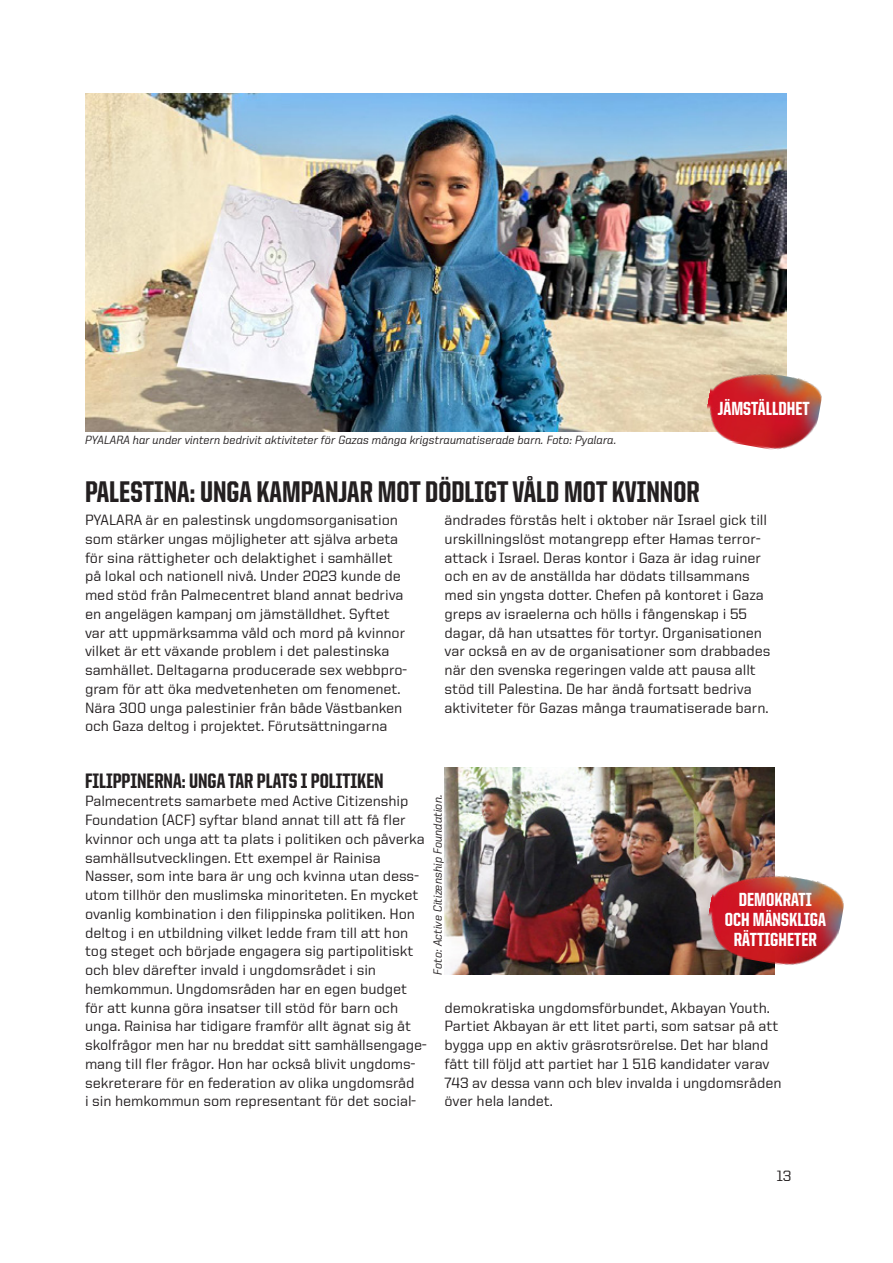
<style>
.page{position:relative;width:893px;height:1263px;background:#fff}
.page>*{position:absolute;margin:0;border:0;box-sizing:border-box;transform-origin:0 0}
.t1{font:800 30px "United Sans Cond";color:#231f20}
.t2{font:800 21px "United Sans Cond";color:#231f20}
.t3{font:800 19.05px/20.1px "United Sans Cond";color:#fff;text-align:center}
.t4{font:500 15px/18.8px "United Sans Reg";letter-spacing:-.005em;color:#231f20}
.t5{font:500 12px "United Italic Reg";letter-spacing:-.005em;color:#231f20}
</style>
<div class="page">
<img style="left:445px;top:767px;width:329px;height:207px">
<img style="left:702px;top:869px;width:142px;height:99px">
<img style="left:85px;top:94px;width:701px;height:337px">
<img style="left:702px;top:368px;width:120px;height:82px">
<p class="t5" style="left:85px;top:433px;width:533px">PYALARA har under vintern bedrivit aktiviteter för Gazas många krigstraumatiserade barn. Foto: Pyalara.</p>
<h1 class="t1" style="left:85px;top:476px;width:616px">PALESTINA: UNGA KAMPANJAR MOT DÖDLIGT VÅLD MOT KVINNOR</h1>
<p class="t3" style="left:718px;top:398px;width:93px">JÄMSTÄLLDHET</p>
<p class="t4" style="left:85px;top:510px;width:323px">PYALARA är en palestinsk ungdomsorganisation som stärker ungas möjligheter att själva arbeta för sina rättigheter och delaktighet i samhället på lokal och nationell nivå. Under 2023 kunde de med stöd från Palmecentret bland annat bedriva en angelägen kampanj om jämställdhet. Syftet var att uppmärksamma våld och mord på kvinnor vilket är ett växande problem i det palestinska samhället. Deltagarna producerade sex webbpro&shy;gram för att öka medvetenheten om fenomenet.<br>Nära 300 unga palestinier från både Västbanken och Gaza deltog i projektet. Förutsättningarna</p>
<p class="t4" style="left:445px;top:510px;width:327px">ändrades förstås helt i oktober när Israel gick till urskillningslöst motangrepp efter Hamas terror&shy;attack i Israel. Deras kontor i Gaza är idag ruiner och en av de anställda har dödats tillsammans med sin yngsta dotter. Chefen på kontoret i Gaza greps av israelerna och hölls i fångenskap i 55 dagar, då han utsattes för tortyr. Organisationen var också en av de organisationer som drabbades när den svenska regeringen valde att pausa allt stöd till Palestina. De har ändå fortsatt bedriva aktiviteter för Gazas många traumatiserade barn.</p>
<h2 class="t2" style="left:85px;top:769px;width:300px">FILIPPINERNA: UNGA TAR PLATS I POLITIKEN</h2>
<p class="t4" style="left:85px;top:791px;width:343px">Palmecentrets samarbete med Active Citizenship Foundation (ACF) syftar bland annat till att få fler kvinnor och unga att ta plats i politiken och påverka samhällsutvecklingen. Ett exempel är Rainisa Nasser, som inte bara är ung och kvinna utan dess&shy;utom tillhör den muslimska minoriteten. En mycket ovanlig kombination i den filippinska politiken. Hon deltog i en utbildning vilket ledde fram till att hon tog steget och började engagera sig partipolitiskt och blev därefter invald i ungdomsrådet i sin hemkommun. Ungdomsråden har en egen budget för att kunna göra insatser till stöd för barn och unga. Rainisa har tidigare framför allt ägnat sig åt skolfrågor men har nu breddat sitt samhällsengage&shy;mang till fler frågor. Hon har också blivit ungdoms&shy;sekreterare för en federation av olika ungdomsråd<br>i sin hemkommun som representant för det social-</p>
<p class="t5" style="left:431px;top:974px;width:182px;rotate:-90deg">Foto: Active Citizenship Foundation.</p>
<p class="t3" style="left:725px;top:889px;width:103px">DEMOKRATI<br>OCH MÄNSKLIGA<br>RÄTTIGHETER</p>
<p class="t4" style="left:445px;top:998px;width:338px">demokratiska ungdomsförbundet, Akbayan Youth.<br>Partiet Akbayan är ett litet parti, som satsar på att bygga upp en aktiv gräsrotsrörelse. Det har bland fått till följd att partiet har 1 516 kandidater varav 743 av dessa vann och blev invalda i ungdomsråden över hela landet.</p>
<p class="t4" style="left:776px;top:1166px;width:17px">13</p>
</div>
